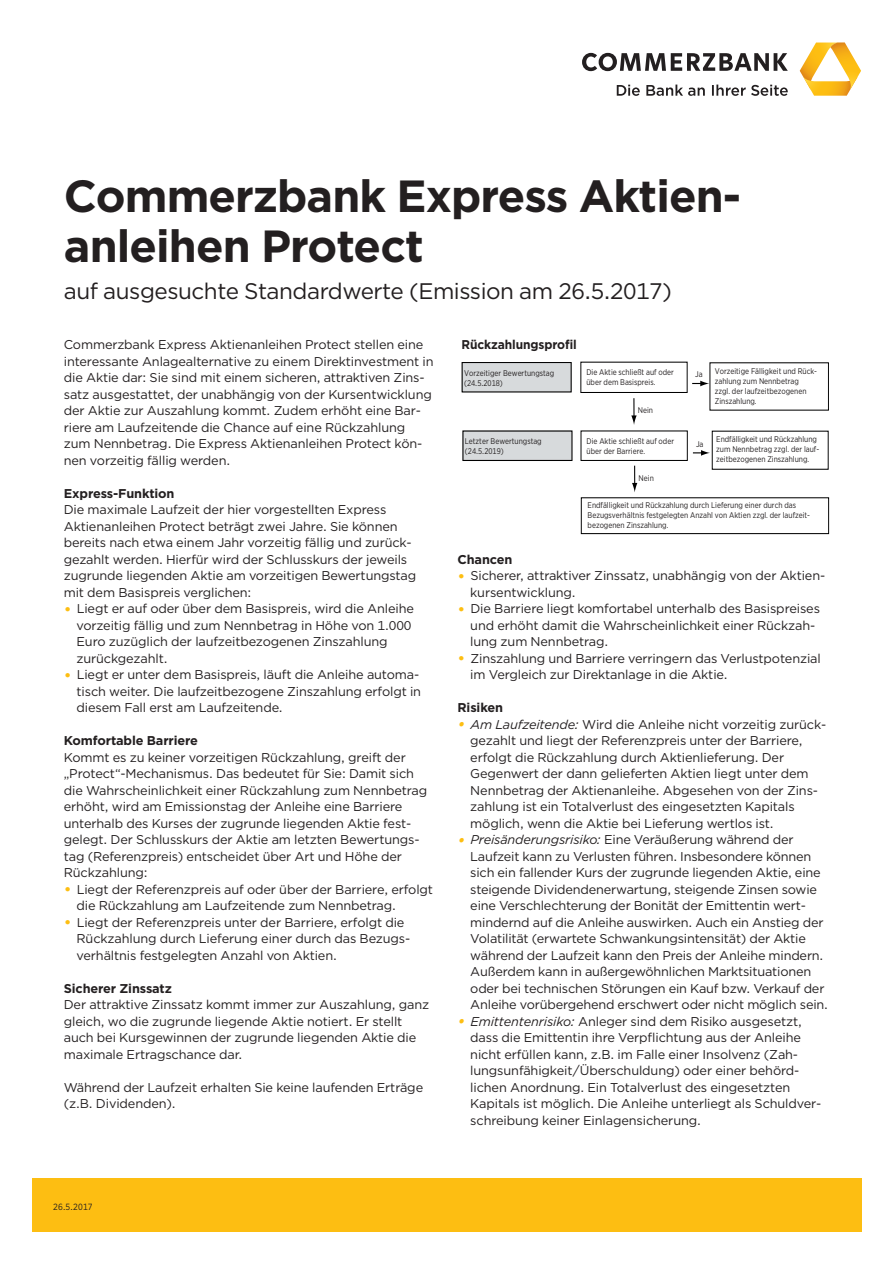
<style>
.page{position:relative;width:893px;height:1263px;background:#fff}
.page>*{position:absolute;margin:0;border:0;box-sizing:border-box;transform-origin:0 0}
.HL1_Goth_Bold_30pt_s{font:700 45px/49.5px "Gotham";letter-spacing:-.02em;color:#231f20}
.SL_Goth_Book_15pt_au{font:22.5px "Gotham";letter-spacing:-.02em;color:#231f20}
.COPY_Goth_Book_8_5pt{font:12.75px/16.5px "Gotham";letter-spacing:-.01em;color:#231f20}
.ZHL2_Goth_Bold_8_5pt{font:700 12.75px "Gotham";letter-spacing:-.01em;color:#231f20}
.ZHL2_Goth_Bold_8_5pt-2{font:700 12.75px "Gotham";letter-spacing:-.01em;color:#231f20;scale:.94 1}
.t1{font:9px "Gotham Narrow";letter-spacing:.02em;color:#231f20}
.t2{font:8.25px/9.9px "Gotham Narrow";color:#231f20;scale:.94 1}
.s1{font-size:16.5px;color:#fdbe12}
.s2{font-style:italic;font-size:16.5px;color:#fdbe12}
.s3{font-style:italic}
</style>
<div class="page">
<svg style="left:582px;top:53px;width:206px;height:18px"></svg>
<svg style="left:800px;top:43px;width:61px;height:53px"></svg>
<svg style="left:617px;top:85px;width:171px;height:11px"></svg>
<div style="left:32px;top:1178px;width:829px;height:53px;background:#fdbe12"></div>
<div style="left:463px;top:431px;width:109px;height:29px;background:#d7dadc"></div>
<div style="left:581px;top:497px;width:248px;height:37px;border:1px solid #000"></div>
<div style="left:581px;top:431px;width:106px;height:30px;border:1px solid #000"></div>
<svg style="left:693px;top:450px;width:17px;height:6px"></svg>
<svg style="left:632px;top:466px;width:5px;height:26px"></svg>
<div style="left:463px;top:431px;width:109px;height:30px;border:1px solid #000"></div>
<div style="left:581px;top:362px;width:106px;height:31px;border:1px solid #000"></div>
<svg style="left:692px;top:381px;width:17px;height:5px"></svg>
<svg style="left:631px;top:398px;width:6px;height:27px"></svg>
<div style="left:462px;top:362px;width:109px;height:30px;background:#d7dadc"></div>
<div style="left:462px;top:362px;width:109px;height:30px;border:1px solid #000"></div>
<p class="HL1_Goth_Bold_30pt_s" style="left:64px;top:171px;width:674px">Commerzbank Express Aktien&shy;anleihen Protect</p>
<p class="SL_Goth_Book_15pt_au" style="left:64px;top:277px;width:610px">auf ausgesuchte Standardwerte (Emission am 26.5.2017)</p>
<p class="COPY_Goth_Book_8_5pt" style="left:64px;top:336px;width:371px">Commerzbank Express Aktienanleihen Protect stellen eine interessante Anlagealternative zu einem Direktinvestment in die Aktie dar: Sie sind mit einem sicheren, attraktiven Zins&shy;satz ausgestattet, der unabhängig von der Kursentwicklung der Aktie zur Auszahlung kommt. Zudem erhöht eine Bar&shy;riere am Laufzeitende die Chance auf eine Rückzahlung zum Nennbetrag. Die Express Aktienanleihen Protect kön&shy;nen vorzeitig fällig werden.</p>
<p class="ZHL2_Goth_Bold_8_5pt" style="left:64px;top:485px;width:112px">Express-Funktion</p>
<p class="COPY_Goth_Book_8_5pt" style="left:64px;top:501px;width:354px">Die maximale Laufzeit der hier vorgestellten Express Aktienanleihen Protect beträgt zwei Jahre. Sie können bereits nach etwa einem Jahr vorzeitig fällig und zurück&shy;gezahlt werden. Hierfür wird der Schlusskurs der jeweils zugrunde liegenden Aktie am vorzeitigen Bewertungstag mit dem Basispreis verglichen:</p>
<p class="COPY_Goth_Book_8_5pt" style="left:77px;top:600px;width:339px;text-indent:-13px"><span class="s1">•</span> Liegt er auf oder über dem Basispreis, wird die Anleihe vorzeitig fällig und zum Nennbetrag in Höhe von 1.000<br>Euro zuzüglich der laufzeitbezogenen Zinszahlung zurückgezahlt.</p>
<p class="COPY_Goth_Book_8_5pt" style="left:77px;top:666px;width:346px;text-indent:-13px"><span class="s1">•</span> Liegt er unter dem Basispreis, läuft die Anleihe automa&shy;tisch weiter. Die laufzeitbezogene Zinszahlung erfolgt in diesem Fall erst am Laufzeitende.</p>
<p class="ZHL2_Goth_Bold_8_5pt" style="left:64px;top:732px;width:136px">Komfortable Barriere</p>
<p class="COPY_Goth_Book_8_5pt" style="left:64px;top:749px;width:365px">Kommt es zu keiner vorzeitigen Rückzahlung, greift der „Protect“-Mechanismus. Das bedeutet für Sie: Damit sich die Wahrscheinlichkeit einer Rückzahlung zum Nennbetrag erhöht, wird am Emissionstag der Anleihe eine Barriere unterhalb des Kurses der zugrunde liegenden Aktie fest&shy;gelegt. Der Schlusskurs der Aktie am letzten Bewertungs&shy;tag (Referenzpreis) entscheidet über Art und Höhe der Rückzahlung:</p>
<p class="COPY_Goth_Book_8_5pt" style="left:77px;top:881px;width:358px;text-indent:-13px"><span class="s1">•</span> Liegt der Referenzpreis auf oder über der Barriere, erfolgt die Rückzahlung am Laufzeitende zum Nennbetrag.</p>
<p class="COPY_Goth_Book_8_5pt" style="left:77px;top:914px;width:335px;text-indent:-13px"><span class="s1">•</span> Liegt der Referenzpreis unter der Barriere, erfolgt die<br>Rückzahlung durch Lieferung einer durch das Bezugs&shy;verhältnis festgelegten Anzahl von Aktien.</p>
<p class="ZHL2_Goth_Bold_8_5pt" style="left:64px;top:980px;width:110px">Sicherer Zinssatz</p>
<p class="COPY_Goth_Book_8_5pt" style="left:64px;top:996px;width:367px">Der attraktive Zinssatz kommt immer zur Auszahlung, ganz gleich, wo die zugrunde liegende Aktie notiert. Er stellt auch bei Kursgewinnen der zugrunde liegenden Aktie die maximale Ertragschance dar.</p>
<p class="COPY_Goth_Book_8_5pt" style="left:64px;top:1079px;width:361px">Während der Laufzeit erhalten Sie keine laufenden Erträge (z.B. Dividenden).</p>
<p class="ZHL2_Goth_Bold_8_5pt-2" style="left:462px;top:336px;width:124px">Rückzahlungsprofil</p>
<p class="t2" style="left:464px;top:368px;width:97px">Vorzeitiger Bewertungstag (24.5.2018)</p>
<p class="t2" style="left:586px;top:367px;width:95px">Die Aktie schließt auf oder über dem Basispreis.</p>
<p class="t2" style="left:695px;top:369px;width:9px">Ja</p>
<p class="t2" style="left:638px;top:405px;width:18px">Nein</p>
<p class="t2" style="left:715px;top:366px;width:110px">Vorzeitige Fälligkeit und Rück&shy;zahlung zum Nennbetrag<br>zzgl. der laufzeitbezogenen<br>Zinszahlung.</p>
<p class="t2" style="left:465px;top:436px;width:83px">Letzter Bewertungstag (24.5.2019)</p>
<p class="t2" style="left:587px;top:436px;width:95px">Die Aktie schließt auf oder über der Barriere.</p>
<p class="t2" style="left:696px;top:439px;width:9px">Ja</p>
<p class="t2" style="left:639px;top:473px;width:18px">Nein</p>
<p class="t2" style="left:716px;top:434px;width:111px">Endfälligkeit und Rückzahlung zum Nennbetrag zzgl. der lauf&shy;zeitbezogenen Zinszahlung.</p>
<p class="t2" style="left:588px;top:500px;width:238px">Endfälligkeit und Rückzahlung durch Lieferung einer durch das<br>Bezugsverhältnis festgelegten Anzahl von Aktien zzgl. der laufzeit&shy;bezogenen Zinszahlung.</p>
<p class="ZHL2_Goth_Bold_8_5pt" style="left:458px;top:551px;width:56px">Chancen</p>
<p class="COPY_Goth_Book_8_5pt" style="left:470px;top:567px;width:356px;text-indent:-13px"><span class="s1">•</span> Sicherer, attraktiver Zinssatz, unabhängig von der Aktien&shy;kursentwicklung.</p>
<p class="COPY_Goth_Book_8_5pt" style="left:470px;top:600px;width:351px;text-indent:-13px"><span class="s1">•</span> Die Barriere liegt komfortabel unterhalb des Basispreises und erhöht damit die Wahrscheinlichkeit einer Rückzah&shy;lung zum Nennbetrag.</p>
<p class="COPY_Goth_Book_8_5pt" style="left:470px;top:650px;width:352px;text-indent:-13px"><span class="s1">•</span> Zinszahlung und Barriere verringern das Verlustpotenzial im Vergleich zur Direktanlage in die Aktie.</p>
<p class="ZHL2_Goth_Bold_8_5pt" style="left:458px;top:699px;width:47px">Risiken</p>
<p class="COPY_Goth_Book_8_5pt" style="left:470px;top:716px;width:357px;text-indent:-13px"><span class="s2">•</span> <span class="s3">Am Laufzeitende:</span> Wird die Anleihe nicht vorzeitig zurück&shy;gezahlt und liegt der Referenzpreis unter der Barriere, erfolgt die Rückzahlung durch Aktienlieferung. Der Gegenwert der dann gelieferten Aktien liegt unter dem Nennbetrag der Aktienanleihe. Abgesehen von der Zins&shy;zahlung ist ein Totalverlust des eingesetzten Kapitals möglich, wenn die Aktie bei Lieferung wertlos ist.</p>
<p class="COPY_Goth_Book_8_5pt" style="left:470px;top:831px;width:359px;text-indent:-13px"><span class="s2">•</span> <span class="s3">Preisänderungsrisiko:</span> Eine Veräußerung während der Laufzeit kann zu Verlusten führen. Insbesondere können sich ein fallender Kurs der zugrunde liegenden Aktie, eine steigende Dividendenerwartung, steigende Zinsen sowie eine Verschlechterung der Bonität der Emittentin wert&shy;mindernd auf die Anleihe auswirken. Auch ein Anstieg der Volatilität (erwartete Schwankungsintensität) der Aktie während der Laufzeit kann den Preis der Anleihe mindern.<br>Außerdem kann in außergewöhnlichen Marktsituationen oder bei technischen Störungen ein Kauf bzw. Verkauf der Anleihe vorübergehend erschwert oder nicht möglich sein.</p>
<p class="COPY_Goth_Book_8_5pt" style="left:470px;top:1013px;width:353px;text-indent:-13px"><span class="s2">•</span> <span class="s3">Emittentenrisiko:</span> Anleger sind dem Risiko ausgesetzt, dass die Emittentin ihre Verpflichtung aus der Anleihe nicht erfüllen kann, z.B. im Falle einer Insolvenz (Zah&shy;lungsunfähigkeit/Überschuldung) oder einer behörd&shy;lichen Anordnung. Ein Totalverlust des eingesetzten Kapitals ist möglich. Die Anleihe unterliegt als Schuldver&shy;schreibung keiner Einlagensicherung.</p>
<p class="t1" style="left:53px;top:1201px;width:41px">26.5.2017</p>
</div>
